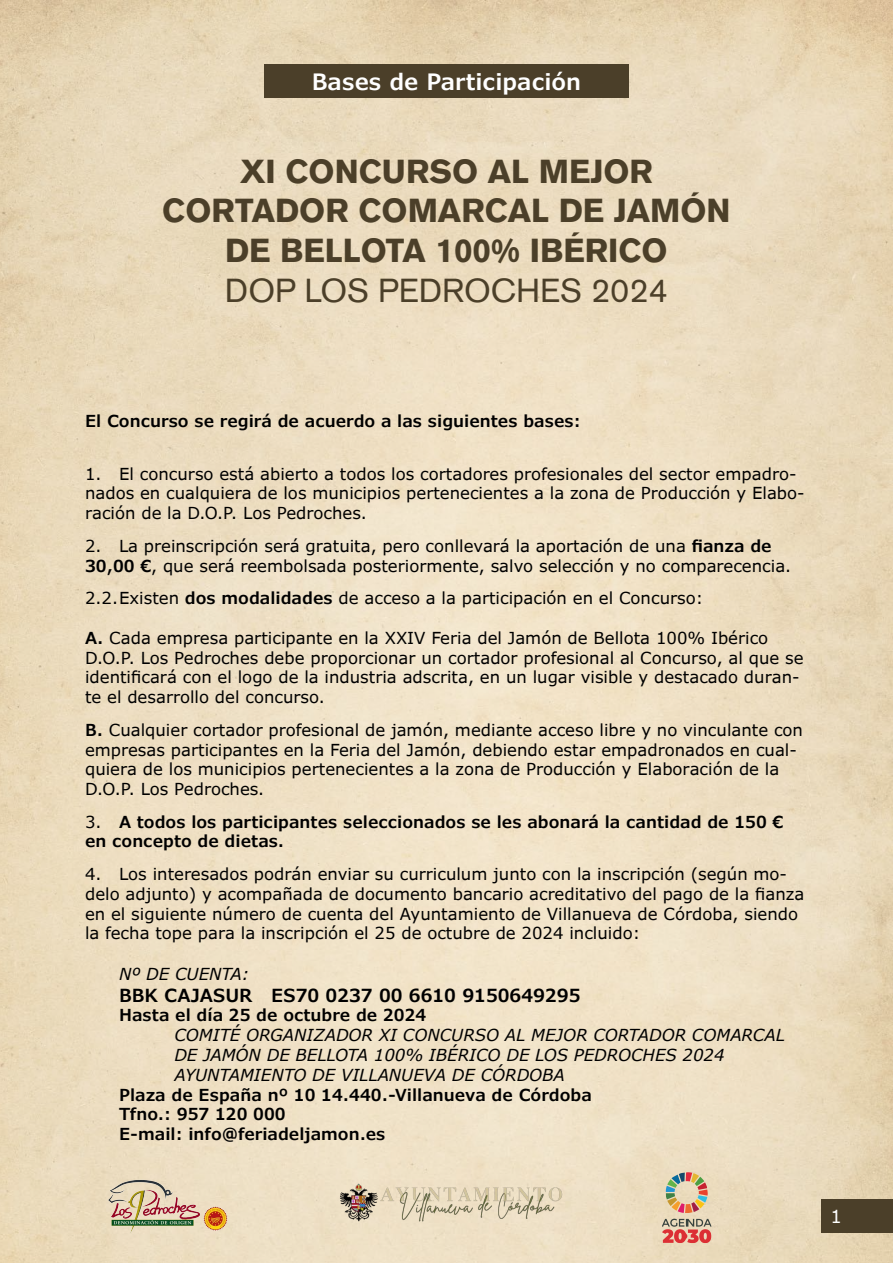
<style>
.page{position:relative;width:893px;height:1263px;background:#fff}
.page>*{position:absolute;margin:0;border:0;box-sizing:border-box;transform-origin:0 0}
.t1{font:700 33px/39.6px "Akzidenz Grotesk BQ";color:#4b3f29;text-align:center}
.t2{font:33px "Akzidenz Grotesk BQ";color:#4b3f29}
.t3{font:600 22.5px "Verdana Pro";color:#fff}
.t4{font:600 18px "Verdana Pro";color:#000}
.t5{font:18px "Verdana Pro";color:#fff}
.t6{font:16.5px/19.8px "Verdana Pro";color:#000}
.t7{font:600 16.5px/19.8px "Verdana Pro";color:#000}
.t8{font:italic 16.5px/19.8px "Verdana Pro";color:#000}
.s1{font-weight:600}
.s2{font-weight:400}
</style>
<div class="page">
<img style="left:0;top:0;width:893px;height:1263px">
<img style="left:105px;top:1176px;width:126px;height:61px">
<img style="left:289px;top:1180px;width:315px;height:53px">
<svg style="left:666px;top:1172px;width:42px;height:41px;background:#c8b091"></svg>
<svg style="left:662px;top:1219px;width:50px;height:24px"></svg>
<div style="left:822px;top:1199px;width:71px;height:33px;background:#4b3f29"></div>
<div style="left:264px;top:65px;width:365px;height:33px;background:#4b3f29"></div>
<h2 class="t3" style="left:312px;top:67px;width:271px">Bases de Participación</h2>
<h1 class="t1" style="left:162px;top:152px;width:570px">XI CONCURSO AL MEJOR<br>CORTADOR COMARCAL DE JAMÓN<br>DE BELLOTA 100% IBÉRICO</h1>
<h1 class="t2" style="left:225px;top:271px;width:444px">DOP LOS PEDROCHES 2024</h1>
<p class="t7" style="left:85px;top:411px;width:497px">El Concurso se regirá de acuerdo a las siguientes bases:</p>
<p class="t6" style="left:85px;top:464px;width:721px">1. El concurso está abierto a todos los cortadores profesionales del sector empadro&shy;nados en cualquiera de los municipios pertenecientes a la zona de Producción y Elabo&shy;ración de la D.O.P. Los Pedroches.</p>
<p class="t6" style="left:85px;top:536px;width:708px">2. La preinscripción será gratuita, pero conllevará la aportación de una <span class="s1">fianza de<br>30,00 €</span>, que será reembolsada posteriormente, salvo selección y no comparecencia.</p>
<p class="t6" style="left:85px;top:588px;width:620px">2.2.Existen <span class="s1">dos modalidades</span> de acceso a la participación en el Concurso:</p>
<p class="t6" style="left:85px;top:628px;width:720px"><span class="s1">A.</span> Cada empresa participante en la XXIV Feria del Jamón de Bellota 100% Ibérico D.O.P. Los Pedroches debe proporcionar un cortador profesional al Concurso, al que se identificará con el logo de la industria adscrita, en un lugar visible y destacado duran&shy;te el desarrollo del concurso.</p>
<p class="t6" style="left:85px;top:720px;width:719px"><span class="s1">B.</span> Cualquier cortador profesional de jamón, mediante acceso libre y no vinculante con empresas participantes en la Feria del Jamón, debiendo estar empadronados en cual&shy;quiera de los municipios pertenecientes a la zona de Producción y Elaboración de la D.O.P. Los Pedroches.</p>
<p class="t7" style="left:85px;top:812px;width:700px"><span class="s2">3.</span> A todos los participantes seleccionados se les abonará la cantidad de 150 € en concepto de dietas.</p>
<p class="t6" style="left:85px;top:864px;width:721px">4. Los interesados podrán enviar su curriculum junto con la inscripción (según mo&shy;delo adjunto) y acompañada de documento bancario acreditativo del pago de la fianza en el siguiente número de cuenta del Ayuntamiento de Villanueva de Córdoba, siendo la fecha tope para la inscripción el 25 de octubre de 2024 incluido:</p>
<p class="t8" style="left:119px;top:964px;width:132px">Nº DE CUENTA:</p>
<p class="t4" style="left:119px;top:983px;width:463px">BBK CAJASUR ES70 0237 00 6610 9150649295</p>
<p class="t7" style="left:119px;top:1006px;width:309px">Hasta el día 25 de octubre de 2024</p>
<p class="t8" style="left:174px;top:1025px;width:612px">COMITÉ ORGANIZADOR XI CONCURSO AL MEJOR CORTADOR COMARCAL<br>DE JAMÓN DE BELLOTA 100% IBÉRICO DE LOS PEDROCHES 2024<br>AYUNTAMIENTO DE VILLANUEVA DE CÓRDOBA</p>
<p class="t7" style="left:119px;top:1085px;width:474px">Plaza de España nº 10 14.440.-Villanueva de Córdoba<br>Tfno.: 957 120 000<br>E-mail: info@feriadeljamon.es</p>
<p class="t5" style="left:831px;top:1205px;width:13px">1</p>
</div>
